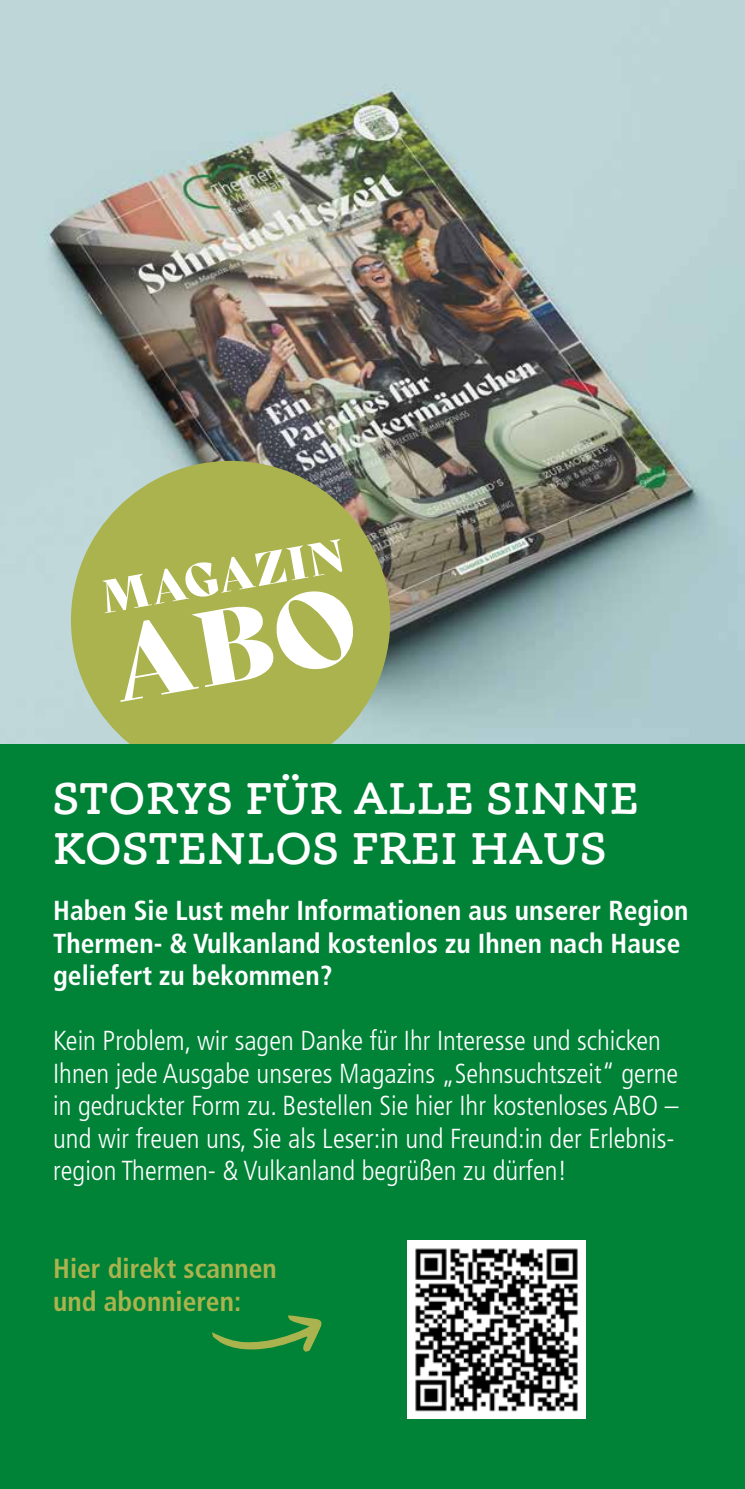
<style>
.page{position:relative;width:745px;height:1489px;background:#fff}
.page>*{position:absolute;margin:0;border:0;box-sizing:border-box;transform-origin:0 0}
.t1{font:600 45px/50px "Phoreus Cherokee";letter-spacing:.02em;color:#fff}
.t2{font:45px "Bely Display";color:#fff}
.t3{font:300 condensed 27.5px/32.5px "Frutiger LT Pro";color:#fff}
.t4{font:700 condensed 27.5px/32.5px "Frutiger LT Pro";color:#fff}
.t5{font:700 condensed 27.5px/32.5px "Frutiger LT Pro";color:#aab34d}
</style>
<div class="page">
<img style="left:0;top:0;width:744px;height:744px">
<div style="left:71px;top:461px;width:319px;height:319px;background:#aab34d;border-radius:50%"></div>
<div style="left:0;top:744px;width:744px;height:744px;background:#008237"></div>
<img style="left:407px;top:1240px;width:178px;height:177px">
<svg style="left:212px;top:1315px;width:110px;height:36px"></svg>
<h1 class="t2" style="left:95px;top:561px;width:247px;rotate:-10deg">MAGAZIN</h1>
<h1 class="t1" style="left:53px;top:773px;width:586px">STORYS FÜR ALLE SINNE<br>KOSTENLOS FREI HAUS</h1>
<p class="t4" style="left:53px;top:894px;width:636px">Haben Sie Lust mehr Informationen aus unserer Region<br>Thermen- &amp; Vulkanland kostenlos zu Ihnen nach Hause geliefert zu bekommen?</p>
<p class="t3" style="left:53px;top:1024px;width:626px">Kein Problem, wir sagen Danke für Ihr Interesse und schicken Ihnen jede Ausgabe unseres Magazins „Sehnsuchtszeit“ gerne in gedruckter Form zu. Bestellen Sie hier Ihr kostenloses ABO – und wir freuen uns, Sie als Leser:in und Freund:in der Erlebnis&shy;region Thermen- &amp; Vulkanland begrüßen zu dürfen!</p>
<p class="t5" style="left:53px;top:1252px;width:225px">Hier direkt scannen und abonnieren:</p>
</div>
